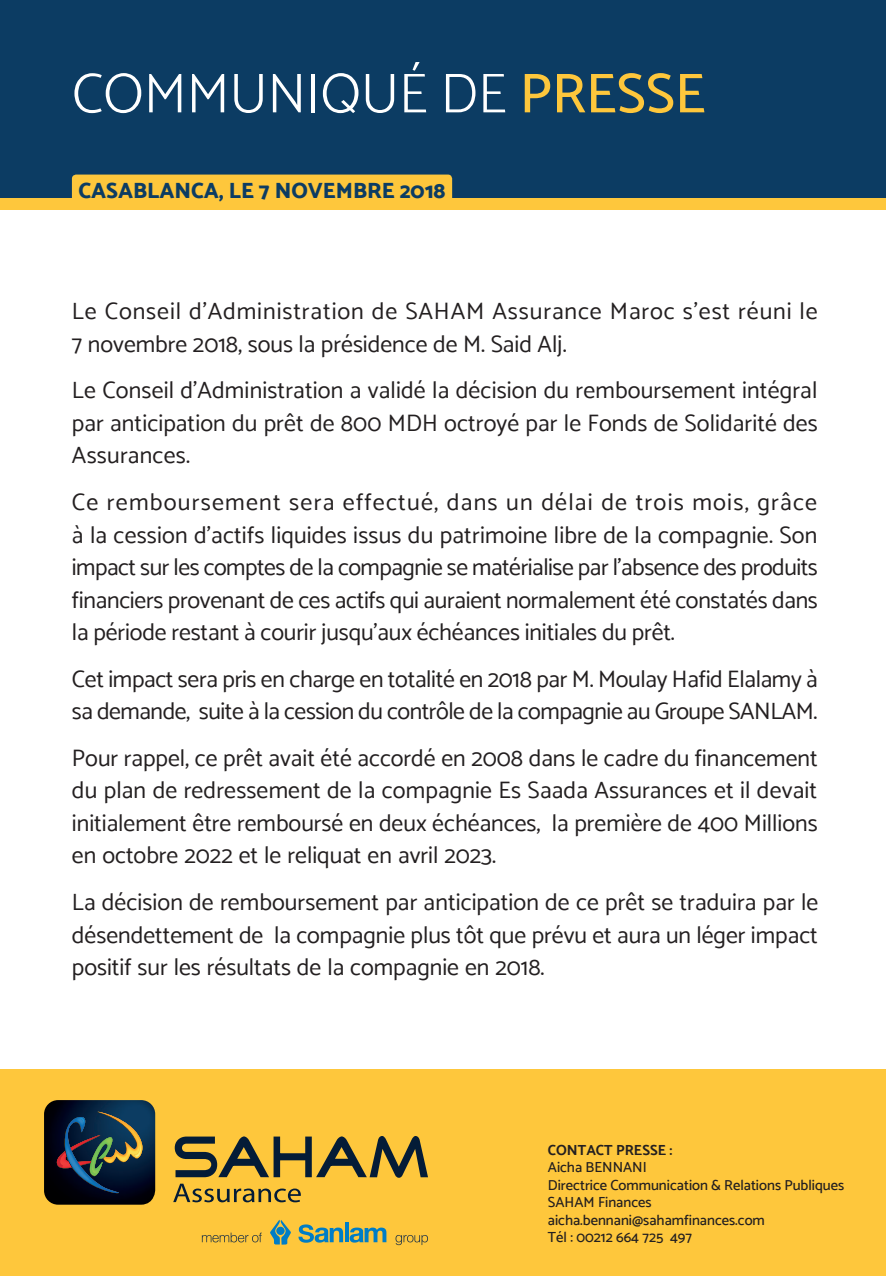
<style>
.page{position:relative;width:886px;height:1276px;background:#fff}
.page>*{position:absolute;margin:0;border:0;box-sizing:border-box;transform-origin:0 0}
.t1{font:300 56.5px "Catamaran";color:#fff}
.t2{font:23.75px/32.5px "Catamaran";color:#231f20;text-align:justify}
.t3{font:23.75px/32.5px "Catamaran";letter-spacing:-.02em;color:#231f20}
.t4{font:23.75px/32.5px "Catamaran";letter-spacing:.035em;color:#231f20}
.t5{font:800 22px "Catamaran";color:#0c3c63}
.t6{font:500 14.5px "Catamaran";color:#231f20}
.t7{font:700 14.5px "Catamaran";color:#231f20}
.s1{font-weight:500;color:#fec73c}
</style>
<div class="page">
<div style="left:0;top:1069px;width:886px;height:207px;background:#fec73c"></div>
<div style="left:0;top:0;width:886px;height:198px;background:#0c3c63"></div>
<div style="left:0;top:198px;width:886px;height:11px;background:#fec73c"></div>
<div style="left:72px;top:175px;width:380px;height:23px;background:#fec73c"></div>
<svg style="left:202px;top:1232px;width:60px;height:10px"></svg>
<svg style="left:395px;top:1235px;width:33px;height:10px"></svg>
<svg style="left:298px;top:1224px;width:45px;height:18px"></svg>
<hr style="left:345px;top:1222px;width:3px;height:20px;background:#007dc5">
<svg style="left:350px;top:1227px;width:36px;height:15px"></svg>
<svg style="left:270px;top:1219px;width:21px;height:25px"></svg>
<svg style="left:175px;top:1136px;width:253px;height:41px"></svg>
<img style="left:44px;top:1100px;width:111px;height:104px">
<svg style="left:56px;top:1111px;width:87px;height:83px;background:#243440"></svg>
<svg style="left:173px;top:1183px;width:128px;height:19px"></svg>
<h1 class="t1" style="left:72px;top:60px;width:635px">COMMUNIQUÉ DE <span class="s1">PRESSE</span></h1>
<p class="t5" style="left:78px;top:177px;width:369px">CASABLANCA, LE 7 NOVEMBRE 2018</p>
<p class="t4" style="left:72px;top:295px;width:747px">Le Conseil ’d Administration de SAHAM Assurance Maroc ’s est réuni le<br>7 novembre 2018, sous la présidence de M. Said Alj.</p>
<p class="t2" style="left:72px;top:374px;width:747px">Le Conseil ’d Administration a validé la décision du remboursement intégral par anticipation du prêt de 800 MDH octroyé par le Fonds de Solidarité des Assurances.</p>
<p class="t2" style="left:72px;top:485px;width:747px">Ce remboursement sera effectué, dans un délai de trois mois, grâce<br>laà cession ’d actifs liquides issus du patrimoine libre de la compagnie. Son impact sur les comptes de la compagnie se matérialise par ’labsence des produits financiers provenant de ces actifs qui auraient normalement été constatés dans la période restant à courir jusqu’aux échéances initiales du prêt.</p>
<p class="t3" style="left:72px;top:662px;width:747px">Cet impact sera pris en charge en totalité en 2018 par M. Moulay Hafid Elalamy à sa demande, suite laà cession du contrôle de la compagnie au Groupe SANLAM.</p>
<p class="t2" style="left:72px;top:741px;width:747px;text-align:right">Pour rappel, ce prêt avait été accordé en 2008 dans le cadre du financement du plan de redressement de la compagnie Es Saada Assurances et il devait la première de 400 Millions</p>
<p class="t2" style="left:72px;top:806px;width:470px">initialement être remboursé en deux échéances, en octobre 2022 et le reliquat en avril 2023.</p>
<p class="t2" style="left:72px;top:885px;width:748px">La décision de remboursement par anticipation de ce prêt se traduira par le désendettement de la compagnie plus tôt que prévu et aura un léger impact positif sur les résultats de la compagnie en 2018.</p>
<p class="t7" style="left:548px;top:1141px;width:126px">CONTACT PRESSE :</p>
<p class="t6" style="left:548px;top:1158px;width:100px">Aicha BENNANI</p>
<p class="t6" style="left:548px;top:1176px;width:298px">Directrice Communication &amp; Relations Publiques</p>
<p class="t6" style="left:548px;top:1193px;width:105px">SAHAM Finances</p>
<p class="t6" style="left:548px;top:1211px;width:219px">aicha.bennani@sahamfinances.com</p>
<p class="t6" style="left:670px;top:1228px;width:24px">497</p>
<p class="t6" style="left:548px;top:1228px;width:117px">Tél : 00212 664 725</p>
</div>
